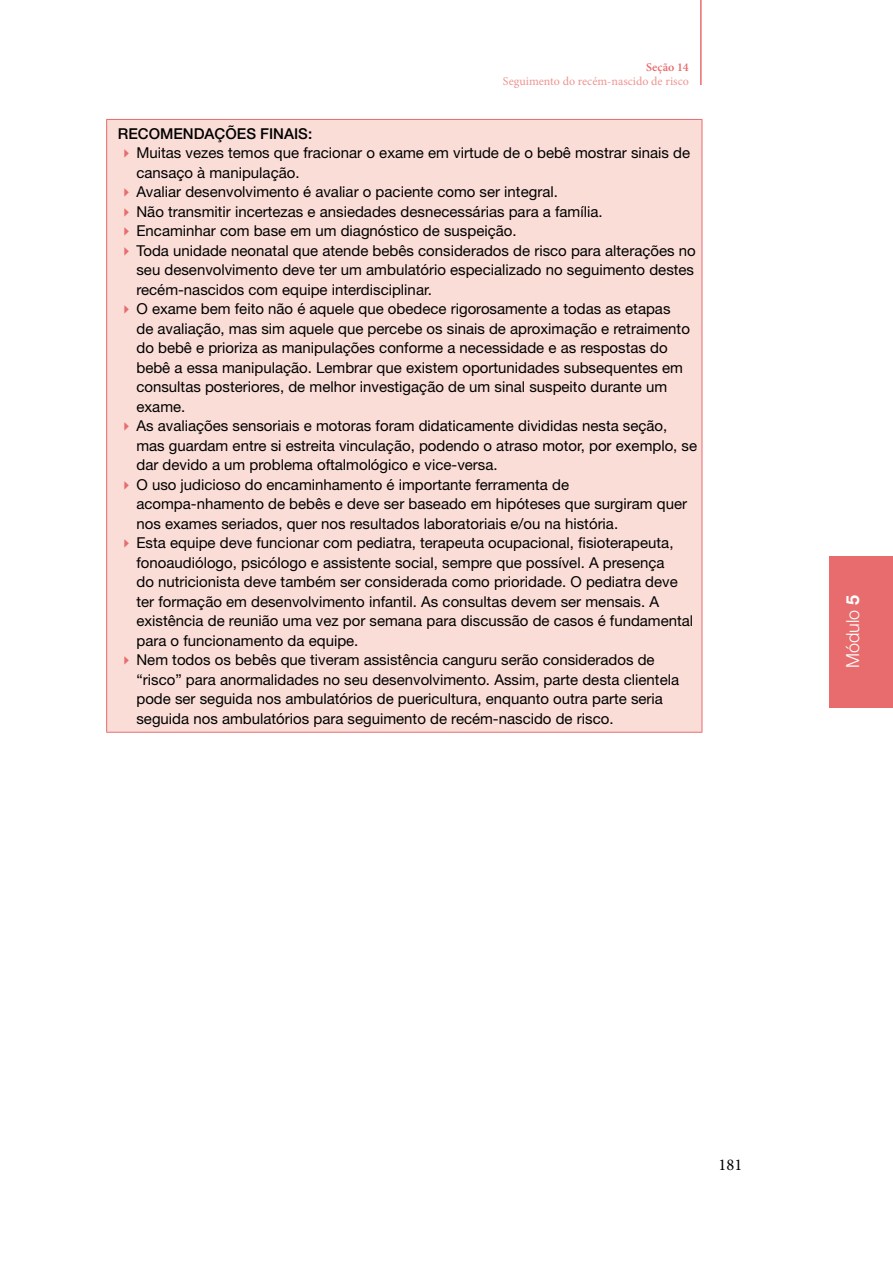
<style>
.page{position:relative;width:893px;height:1263px;background:#fff}
.page>*{position:absolute;margin:0;border:0;box-sizing:border-box;transform-origin:0 0}
.t1{font:300 18px "Helvetica Neue LT Std";letter-spacing:.005em;color:#fff}
.t2{font:16.5px "Minion Pro";color:#000}
.t3{font:15px "Helvetica Neue LT Std";color:#000}
.t4{font:500 15px "Helvetica Neue LT Std";color:#000}
.t5{font:12px "Minion Pro";color:#ee9490}
.t6{font:600 12px "Minion Pro";letter-spacing:.01em;color:#e86c6e}
.s1{font-family:"Minion Pro";font-size:18px;color:#e86c6e}
.s2{font-weight:700}
</style>
<div class="page">
<hr style="left:700px;top:0;width:2px;height:85px;background:#e86c6e">
<div style="left:829px;top:556px;width:64px;height:151px;background:#e86c6e"></div>
<div style="left:107px;top:119px;width:595px;height:613px;background:#faddd7"></div>
<hr style="left:106px;top:119px;width:596px;height:1px;background:#e86c6e">
<hr style="left:106px;top:120px;width:1px;height:612px;background:#e86c6e">
<hr style="left:702px;top:120px;width:1px;height:612px;background:#e86c6e">
<hr style="left:106px;top:732px;width:596px;height:1px;background:#e86c6e">
<p class="t6" style="left:646px;top:59px;width:44px">Seção 14</p>
<p class="t5" style="left:503px;top:73px;width:188px">Seguimento do recém‑nascido de risco</p>
<p class="t4" style="left:118px;top:124px;width:23px">RECOMENDA</p>
<p class="t4" style="left:215px;top:124px;width:55px">ÇÕES FINAIS</p>
<p class="t4" style="left:308px;top:124px;width:6px">:</p>
<p class="t3" style="left:124px;top:144px;width:568px"><span class="s1">▶</span> Muitas vezes temos que fracionar o exame em virtude de o bebê mostrar sinais de</p>
<p class="t3" style="left:136px;top:163px;width:165px">cansaço à manipulação.</p>
<p class="t3" style="left:124px;top:183px;width:436px"><span class="s1">▶</span> Avaliar desenvolvimento é avaliar o paciente como ser integral.</p>
<p class="t3" style="left:124px;top:202px;width:480px"><span class="s1">▶</span> Não transmitir incertezas e ansiedades desnecessárias para a família.</p>
<p class="t3" style="left:124px;top:222px;width:394px"><span class="s1">▶</span> Encaminhar com base em um diagnóstico de suspeição.</p>
<p class="t3" style="left:124px;top:241px;width:574px"><span class="s1">▶</span> Toda unidade neonatal que atende bebês considerados de risco para alterações no</p>
<p class="t3" style="left:136px;top:261px;width:559px">seu desenvolvimento deve ter um ambulatório especializado no seguimento destes</p>
<p class="t3" style="left:136px;top:280px;width:297px">recém‑nascidos com equipe interdisciplinar.</p>
<p class="t3" style="left:124px;top:300px;width:548px"><span class="s1">▶</span> O exame bem feito não é aquele que obedece rigorosamente a todas as etapas</p>
<p class="t3" style="left:136px;top:319px;width:555px">de avaliação, mas sim aquele que percebe os sinais de aproximação e retraimento</p>
<p class="t3" style="left:136px;top:339px;width:533px">do bebê e prioriza as manipulações conforme a necessidade e as respostas do</p>
<p class="t3" style="left:136px;top:358px;width:548px">bebê a essa manipulação. Lembrar que existem oportunidades subsequentes em</p>
<p class="t3" style="left:136px;top:378px;width:532px">consultas posteriores, de melhor investigação de um sinal suspeito durante um</p>
<p class="t3" style="left:136px;top:397px;width:50px">exame.</p>
<p class="t3" style="left:124px;top:417px;width:545px"><span class="s1">▶</span> As avaliações sensoriais e motoras foram didaticamente divididas nesta seção,</p>
<p class="t3" style="left:136px;top:436px;width:562px">mas guardam entre si estreita vinculação, podendo o atraso motor, por exemplo, se</p>
<p class="t3" style="left:136px;top:456px;width:363px">dar devido a um problema oftalmológico e vice‑versa.</p>
<p class="t3" style="left:124px;top:475px;width:447px"><span class="s1">▶</span> O uso judicioso do encaminhamento é importante ferramenta de</p>
<p class="t3" style="left:136px;top:495px;width:552px">acompa‑nhamento de bebês e deve ser baseado em hipóteses que surgiram quer</p>
<p class="t3" style="left:136px;top:514px;width:483px">nos exames seriados, quer nos resultados laboratoriais e/ou na história.</p>
<p class="t3" style="left:124px;top:534px;width:551px"><span class="s1">▶</span> Esta equipe deve funcionar com pediatra, terapeuta ocupacional, fisioterapeuta,</p>
<p class="t3" style="left:136px;top:553px;width:530px">fonoaudiólogo, psicólogo e assistente social, sempre que possível. A presença</p>
<p class="t3" style="left:136px;top:573px;width:543px">do nutricionista deve também ser considerada como prioridade. O pediatra deve</p>
<p class="t3" style="left:136px;top:592px;width:524px">ter formação em desenvolvimento infantil. As consultas devem ser mensais. A</p>
<p class="t3" style="left:136px;top:612px;width:558px">existência de reunião uma vez por semana para discussão de casos é fundamental</p>
<p class="t3" style="left:136px;top:631px;width:224px">para o funcionamento da equipe.</p>
<p class="t3" style="left:124px;top:651px;width:532px"><span class="s1">▶</span> Nem todos os bebês que tiveram assistência canguru serão considerados de</p>
<p class="t3" style="left:136px;top:670px;width:544px">“risco” para anormalidades no seu desenvolvimento. Assim, parte desta clientela</p>
<p class="t3" style="left:136px;top:690px;width:528px">pode ser seguida nos ambulatórios de puericultura, enquanto outra parte seria</p>
<p class="t3" style="left:136px;top:709px;width:479px">seguida nos ambulatórios para seguimento de recém‑nascido de risco.</p>
<p class="t1" style="left:842px;top:668px;width:75px;rotate:-90deg">Módulo <span class="s2">5</span></p>
<p class="t2" style="left:719px;top:1153px;width:25px">181</p>
</div>
